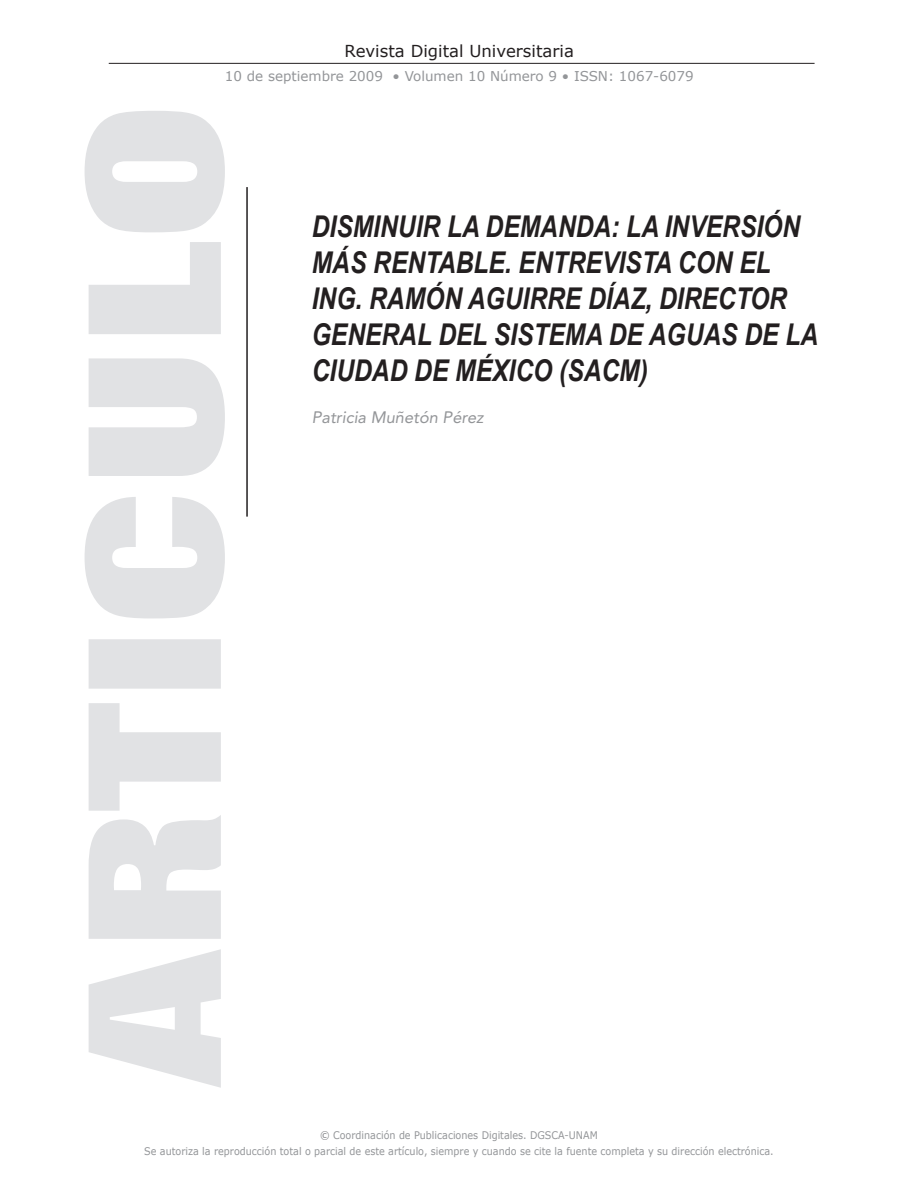
<style>
.page{position:relative;width:918px;height:1188px;background:#fff}
.page>*{position:absolute;margin:0;border:0;box-sizing:border-box;transform-origin:0 0}
.caratula_titulo{font:italic 700 30px/36px "Arial Narrow";color:#231f20}
.encabezados_bold{font:16.5px "Verdana";color:#231f20}
.caratula_autor{font:italic 16.5px "Avenir";color:#939598}
.encabezados_light{font:13.5px "Verdana";color:#939598}
.legales{font:10.5px "Verdana";color:#939598;scale:.92 1}
.s1{color:#808285}
</style>
<div class="page">
<hr style="left:109px;top:63px;width:706px;height:1px;background:#231f20">
<svg style="left:85px;top:111px;width:140px;height:977px;fill:#e1e2e4"></svg>
<hr style="left:246px;top:187px;width:2px;height:330px;background:#231f20">
<p class="encabezados_bold" style="left:345px;top:40px;width:231px">Revista Digital Universitaria</p>
<p class="encabezados_light" style="left:225px;top:67px;width:470px">10 de septiembre 2009 • Volumen 10 Número 9 • ISSN: 1067-6079</p>
<p class="caratula_titulo" style="left:312px;top:207px;width:490px">DISMINUIR LA DEMANDA: LA INVERSIÓN<br>MÁS RENTABLE. ENTREVISTA CON EL</p>
<p class="caratula_titulo" style="left:312px;top:279px;width:508px">ING. RAMÓN AGUIRRE DÍAZ, DIRECTOR<br>GENERAL DEL SISTEMA DE AGUAS DE LA<br>CIUDAD DE MÉXICO (SACM</p>
<p class="caratula_titulo" style="left:640px;top:351px;width:10px">)</p>
<p class="caratula_autor" style="left:312px;top:408px;width:173px">Patricia Muñetón Pérez</p>
<p class="legales" style="left:320px;top:1129px;width:303px"><span class="s1">©</span> Coordinación de Publicaciones Digitales. DGSCA-UNAM</p>
<p class="legales" style="left:144px;top:1145px;width:686px">Se autoriza la reproducción total o parcial de este artículo, siempre y cuando se cite la fuente completa y su dirección electrónica.</p>
</div>
